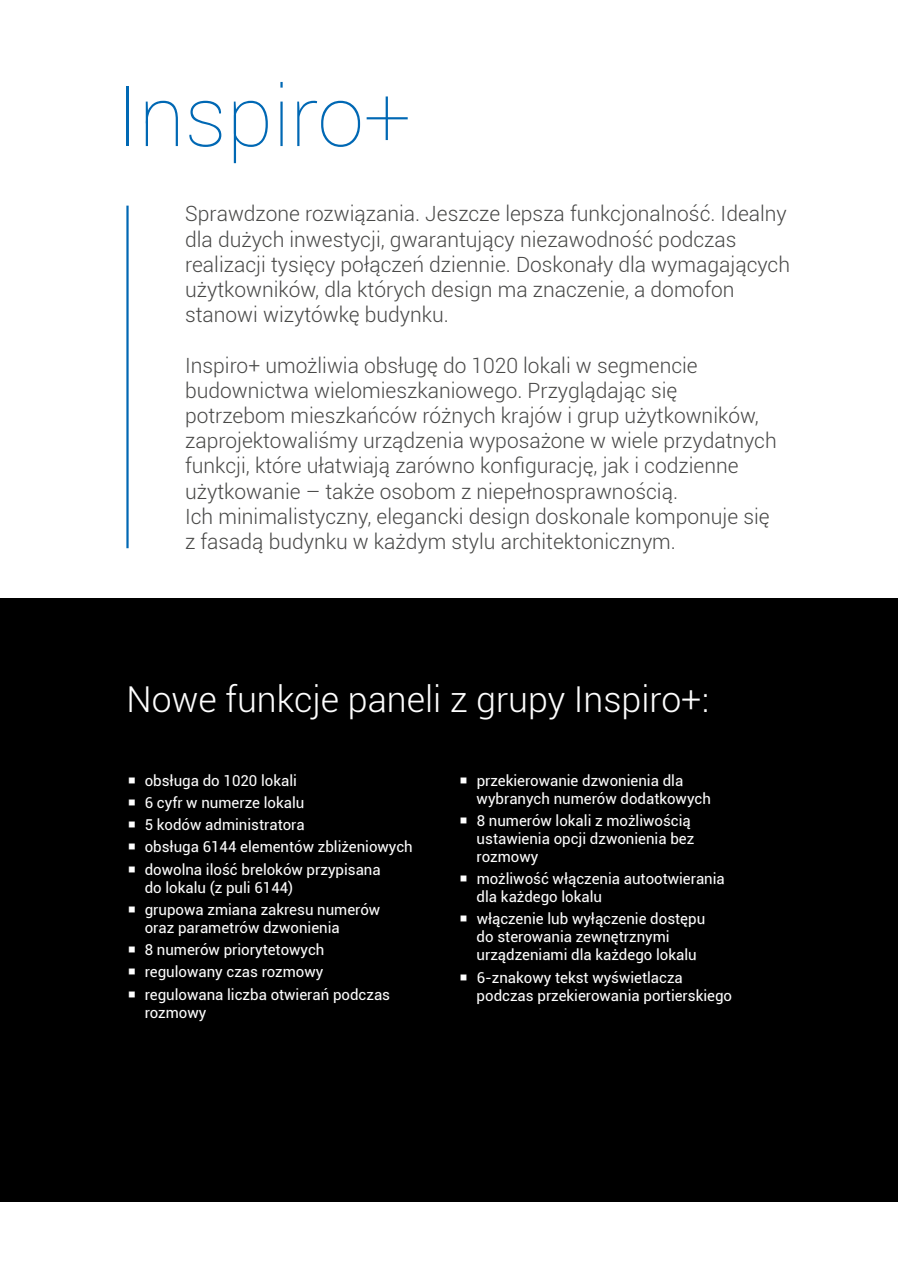
<style>
.page{position:relative;width:898px;height:1263px;background:#fff}
.page>*{position:absolute;margin:0;border:0;box-sizing:border-box;transform-origin:0 0}
.t1{font:100 84.15px "Roboto";color:#0068b4}
.t2{font:300 35.7px "Roboto";color:#fff}
.t3{font:300 21px/25.2px "Roboto";color:#484847}
.t4{font:15px/18px "Roboto";color:#fff}
</style>
<div class="page">
<div style="left:0;top:598px;width:897px;height:604px;background:#000"></div>
<hr style="left:126px;top:206px;width:3px;height:342px;background:#0068b4">
<p class="t1" style="left:117px;top:58px;width:296px">Inspiro+</p>
<p class="t3" style="left:185px;top:201px;width:606px">Sprawdzone rozwiązania. Jeszcze lepsza funkcjonalność. Idealny dla dużych inwestycji, gwarantujący niezawodność podczas realizacji tysięcy połączeń dziennie. Doskonały dla wymagających użytkowników, dla których design ma znaczenie, a domofon stanowi wizytówkę budynku.</p>
<p class="t3" style="left:185px;top:352px;width:593px">Inspiro+ umożliwia obsługę do 1020 lokali w segmencie budownictwa wielomieszkaniowego. Przyglądając się potrzebom mieszkańców różnych krajów i grup użytkowników, zaprojektowaliśmy urządzenia wyposażone w wiele przydatnych funkcji, które ułatwiają zarówno konfigurację, jak i codzienne użytkowanie – także osobom z niepełnosprawnością.<br>Ich minimalistyczny, elegancki design doskonale komponuje się z fasadą budynku w każdym stylu architektonicznym.</p>
<p class="t2" style="left:126px;top:674px;width:583px">Nowe funkcje paneli z grupy Inspiro+:</p>
<p class="t4" style="left:128px;top:771px;width:171px">○ obsługa do 1020 lokali</p>
<p class="t4" style="left:128px;top:793px;width:178px">○ 6 cyfr w numerze lokalu</p>
<p class="t4" style="left:128px;top:815px;width:178px">○ 5 kodów administratora</p>
<p class="t4" style="left:128px;top:837px;width:286px">○ obsługa 6144 elementów zbliżeniowych</p>
<p class="t4" style="left:145px;top:860px;width:237px;text-indent:-17px">○ dowolna ilość breloków przypisana do lokalu (z puli 6144)</p>
<p class="t4" style="left:145px;top:900px;width:237px;text-indent:-17px">○ grupowa zmiana zakresu numerów oraz parametrów dzwonienia</p>
<p class="t4" style="left:128px;top:940px;width:198px">○ 8 numerów priorytetowych</p>
<p class="t4" style="left:128px;top:962px;width:197px">○ regulowany czas rozmowy</p>
<p class="t4" style="left:145px;top:985px;width:247px;text-indent:-17px">○ regulowana liczba otwierań podczas rozmowy</p>
<p class="t4" style="left:476px;top:771px;width:235px;text-indent:-17px">○ przekierowanie dzwonienia dla wybranych numerów dodatkowych</p>
<p class="t4" style="left:476px;top:811px;width:219px;text-indent:-17px">○ 8 numerów lokali z możliwością ustawienia opcji dzwonienia bez rozmowy</p>
<p class="t4" style="left:476px;top:869px;width:249px;text-indent:-17px">○ możliwość włączenia autootwierania dla każdego lokalu</p>
<p class="t4" style="left:476px;top:909px;width:230px;text-indent:-17px">○ włączenie lub wyłączenie dostępu do sterowania zewnętrznymi urządzeniami dla każdego lokalu</p>
<p class="t4" style="left:476px;top:968px;width:257px;text-indent:-17px">○ 6-znakowy tekst wyświetlacza podczas przekierowania portierskiego</p>
</div>
